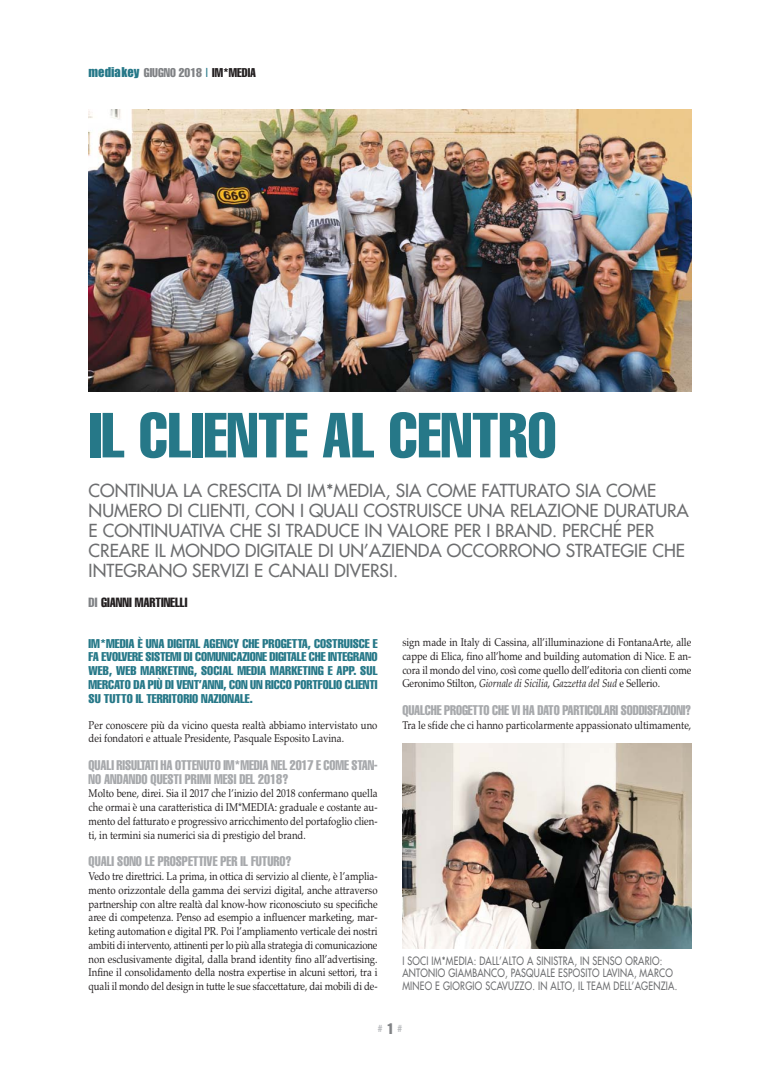
<style>
.page{position:relative;width:780px;height:1088px;background:#fff}
.page>*{position:absolute;margin:0;border:0;box-sizing:border-box;transform-origin:0 0}
.t1{font:extra-condensed 62.5px "Helvetica";color:#267888}
.t2{font:17.5px/20px "Futura";color:#6d6e70}
.t3{font:extra-condensed 13.75px/13.8px "Helvetica";letter-spacing:-.005em;color:#a7a9ac;scale:.95 1}
.t4{font:extra-condensed 13.12px "Helvetica";color:#231f20}
.t5{font:extra-condensed 12.5px/13.8px "Helvetica";color:#267888;text-align:justify;scale:1.05 1}
.t6{font:extra-condensed 12.5px "Helvetica";color:#808285}
.t7{font:11.25px/13.8px "Palatino";color:#231f20;text-align:justify;scale:.85 1}
.t8{font:11.25px/12.5px "Futura";letter-spacing:.025em;color:#6d6e70;scale:.8 1}
.t9{font:extra-condensed 10px "Helvetica";color:#bbbdc0}
.s1{font-family:"Impact";font-stretch:normal;color:#267888}
.s2{font-stretch:normal;color:#267888}
.s3{color:#231f20}
.s4{color:#808285}
.s5{font-style:italic}
.s6{font-size:15px;color:#808285}
</style>
<div class="page">
<img style="left:89px;top:110px;width:602px;height:282px">
<img style="left:402px;top:743px;width:289px;height:205px">
<p class="t6" style="left:89px;top:68px;width:169px"><span class="s1">mediakey</span> GIUGNO 2018 <span class="s2">|</span> <span class="s3">IM*MEDIA</span></p>
<h1 class="t1" style="left:89px;top:413px;width:469px">IL CLIENTE AL CENTRO</h1>
<p class="t2" style="left:89px;top:482px;width:601px">CONTINUA LA CRESCITA DI IM*MEDIA, SIA COME FATTURATO SIA COME NUMERO DI CLIENTI, CON I QUALI COSTRUISCE UNA RELAZIONE DURATURA E CONTINUATIVA CHE SI TRADUCE IN VALORE PER I BRAND. PERCHÉ PER CREARE IL MONDO DIGITALE DI UN’AZIENDA OCCORRONO STRATEGIE CHE INTEGRANO SERVIZI E CANALI DIVERSI.</p>
<p class="t4" style="left:89px;top:598px;width:100px"><span class="s4">DI</span> GIANNI MARTINELLI</p>
<p class="t5" style="left:89px;top:637px;width:277px">IM*MEDIA È UNA DIGITAL AGENCY CHE PROGETTA, COSTRUISCE E FA EVOLVERE SISTEMI DI COMUNICAZIONE DIGITALE CHE INTEGRANO WEB, WEB MARKETING, SOCIAL MEDIA MARKETING E APP. SUL MERCATO DA PIÙ DI VENT’ANNI, CON UN RICCO PORTFOLIO CLIENTI SU TUTTO IL TERRITORIO NAZIONALE.</p>
<p class="t7" style="left:89px;top:719px;width:341px">Per conoscere più da vicino questa realtà abbiamo intervistato uno dei fondatori e attuale Presidente, Pasquale Esposito Lavina.</p>
<p class="t3" style="left:89px;top:759px;width:305px">QUALI RISULTATI HA OTTENUTO IM*MEDIA NEL 2017 E COME STAN-<br>NO ANDANDO QUESTI PRIMI MESI DEL 2018?</p>
<p class="t7" style="left:89px;top:788px;width:341px">Molto bene, direi. Sia il 2017 che l’inizio del 2018 confermano quella che ormai è una caratteristica di IM*MEDIA: graduale e costante au&shy;mento del fatturato e progressivo arricchimento del portafoglio clien&shy;ti, in termini sia numerici sia di prestigio del brand.</p>
<p class="t3" style="left:89px;top:855px;width:215px">QUALI SONO LE PROSPETTIVE PER IL FUTURO?</p>
<p class="t7" style="left:89px;top:870px;width:341px">Vedo tre direttrici. La prima, in ottica di servizio al cliente, è l’amplia&shy;mento orizzontale della gamma dei servizi digital, anche attraverso partnership con altre realtà dal know-how riconosciuto su specifiche aree di competenza. Penso ad esempio a influencer marketing, mar&shy;keting automation e digital PR. Poi l’ampliamento verticale dei nostri ambiti di intervento, attinenti per lo più alla strategia di comunicazione non esclusivamente digital, dalla brand identity fino all’advertising.<br>Infine il consolidamento della nostra expertise in alcuni settori, tra i quali il mondo del design in tutte le sue sfaccettature, dai mobili di de-</p>
<p class="t7" style="left:402px;top:637px;width:341px">sign made in Italy di Cassina, all’illuminazione di FontanaArte, alle cappe di Elica, fino all’home and building automation di Nice. E an&shy;cora il mondo del vino, così come quello dell’editoria con clienti come Geronimo Stilton, <span class="s5">Giornale di Sicilia</span>, <span class="s5">Gazzetta del Sud</span> e Sellerio.</p>
<p class="t3" style="left:402px;top:704px;width:306px">QUALCHE PROGETTO CHE VI HA DATO PARTICOLARI SODDISFAZIONI?</p>
<p class="t7" style="left:402px;top:719px;width:341px">Tra le sfide che ci hanno particolarmente appassionato ultimamente,</p>
<p class="t8" style="left:402px;top:955px;width:345px">I SOCI IM*MEDIA: DALL’ALTO A SINISTRA, IN SENSO ORARIO:<br>ANTONIO GIAMBANCO, PASQUALE ESPOSITO LAVINA, MARCO<br>MINEO E GIORGIO SCAVUZZO. IN ALTO, IL TEAM DELL’AGENZIA.</p>
<p class="t9" style="left:378px;top:1024px;width:26px"># <span class="s6">1</span> #</p>
</div>
